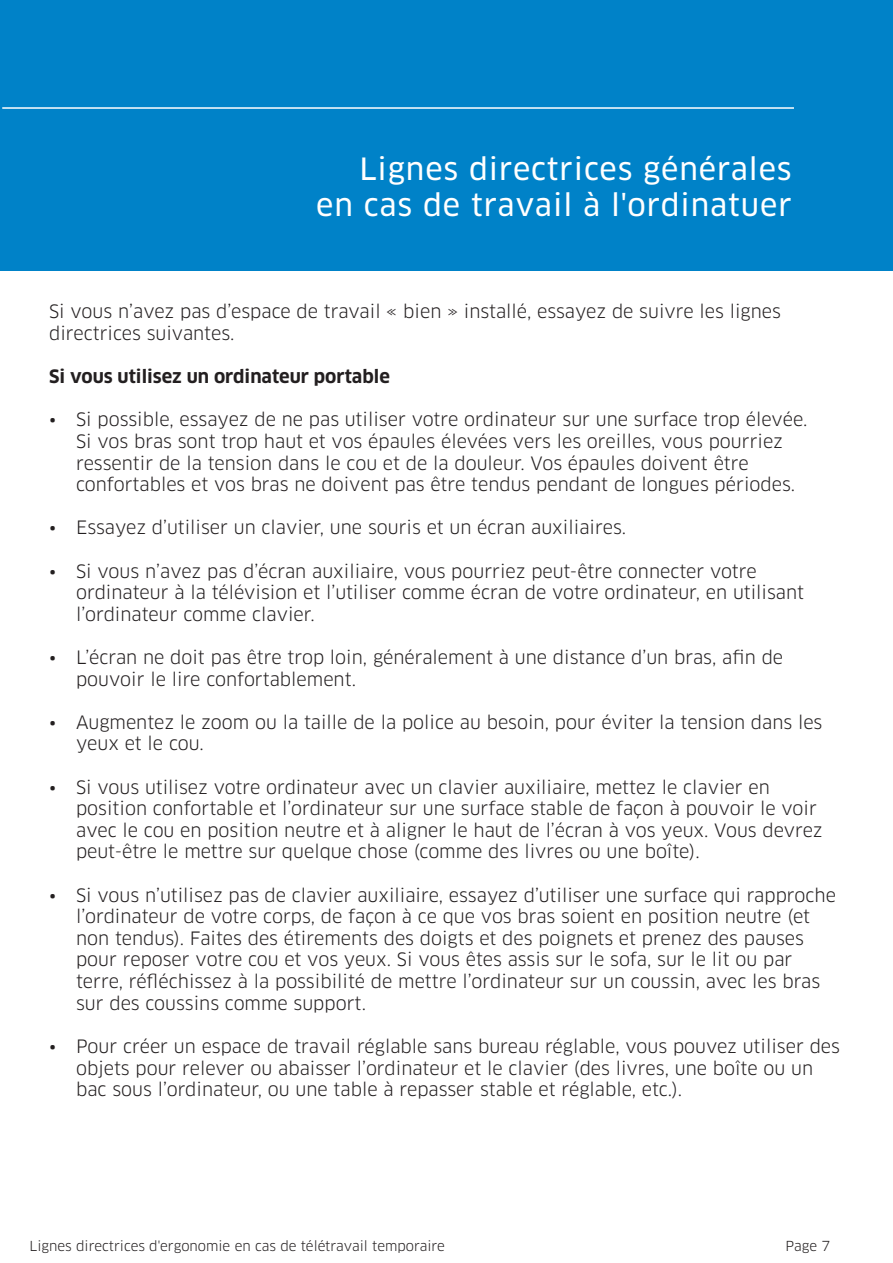
<style>
.page{position:relative;width:893px;height:1263px;background:#fff}
.page>*{position:absolute;margin:0;border:0;box-sizing:border-box;transform-origin:0 0}
.Heading_20_pt{font:30px "Clan OT News";letter-spacing:.03em;color:#fff}
.Heading_20_pt_Aligh{font:30px/36px "Myriad Pro";letter-spacing:.03em;color:#fff;text-align:right}
.t1{font:18px/21.6px "Clan OT";color:#231f20}
.t2{font:700 18px "Clan OT";color:#231f20}
.t3{font:13.5px "Clan OT";color:#231f20}
.s1{font-family:"Myriad Pro"}
</style>
<div class="page">
<div style="left:0;top:0;width:893px;height:270px;background:#0082c8"></div>
<hr style="left:2px;top:107px;width:792px;height:2px;background:#fff">
<p class="Heading_20_pt" style="left:360px;top:151px;width:434px">Lignes directrices générales</p>
<p class="Heading_20_pt_Aligh" style="left:584px;top:151px;width:209px">Section 01<br>Corporate Logo</p>
<p class="Heading_20_pt" style="left:101px;top:187px;width:692px"><span class="s1">Corporate Logo</span> en cas de travail à l'ordinatuer</p>
<p class="t1" style="left:49px;top:301px;width:733px">Si vous n’avez pas d’espace de travail « bien » installé, essayez de suivre les lignes directrices suivantes.</p>
<p class="t2" style="left:49px;top:366px;width:342px">Si vous utilisez un ordinateur portable</p>
<p class="t1" style="left:76px;top:409px;width:733px;text-indent:-27px">• Si possible, essayez de ne pas utiliser votre ordinateur sur une surface trop élevée.<br>Si vos bras sont trop haut et vos épaules élevées vers les oreilles, vous pourriez ressentir de la tension dans le cou et de la douleur. Vos épaules doivent être confortables et vos bras ne doivent pas être tendus pendant de longues périodes.</p>
<p class="t1" style="left:49px;top:517px;width:579px">• Essayez d’utiliser un clavier, une souris et un écran auxiliaires.</p>
<p class="t1" style="left:76px;top:560px;width:730px;text-indent:-27px">• Si vous n’avez pas d’écran auxiliaire, vous pourriez peut-être connecter votre ordinateur à la télévision et l’utiliser comme écran de votre ordinateur, en utilisant l’ordinateur comme clavier.</p>
<p class="t1" style="left:76px;top:647px;width:709px;text-indent:-27px">• L’écran ne doit pas être trop loin, généralement à une distance d’un bras, afin de pouvoir le lire confortablement.</p>
<p class="t1" style="left:76px;top:711px;width:748px;text-indent:-27px">• Augmentez le zoom ou la taille de la police au besoin, pour éviter la tension dans les yeux et le cou.</p>
<p class="t1" style="left:76px;top:776px;width:748px;text-indent:-27px">• Si vous utilisez votre ordinateur avec un clavier auxiliaire, mettez le clavier en position confortable et l’ordinateur sur une surface stable de façon à pouvoir le voir avec le cou en position neutre et à aligner le haut de l’écran à vos yeux. Vous devrez peut-être le mettre sur quelque chose (comme des livres ou une boîte).</p>
<p class="t1" style="left:76px;top:884px;width:761px;text-indent:-27px">• Si vous n’utilisez pas de clavier auxiliaire, essayez d’utiliser une surface qui rapproche l’ordinateur de votre corps, de façon à ce que vos bras soient en position neutre (et non tendus). Faites des étirements des doigts et des poignets et prenez des pauses pour reposer votre cou et vos yeux. Si vous êtes assis sur le sofa, sur le lit ou par terre, réfléchissez à la possibilité de mettre l’ordinateur sur un coussin, avec les bras sur des coussins comme support.</p>
<p class="t1" style="left:76px;top:1035px;width:765px;text-indent:-27px">• Pour créer un espace de travail réglable sans bureau réglable, vous pouvez utiliser des objets pour relever ou abaisser l’ordinateur et le clavier (des livres, une boîte ou un bac sous l’ordinateur, ou une table à repasser stable et réglable, etc.).</p>
<p class="t3" style="left:30px;top:1238px;width:417px">Lignes directrices d'ergonomie en cas de télétravail temporaire</p>
<p class="t3" style="left:786px;top:1238px;width:46px">Page 7</p>
</div>
